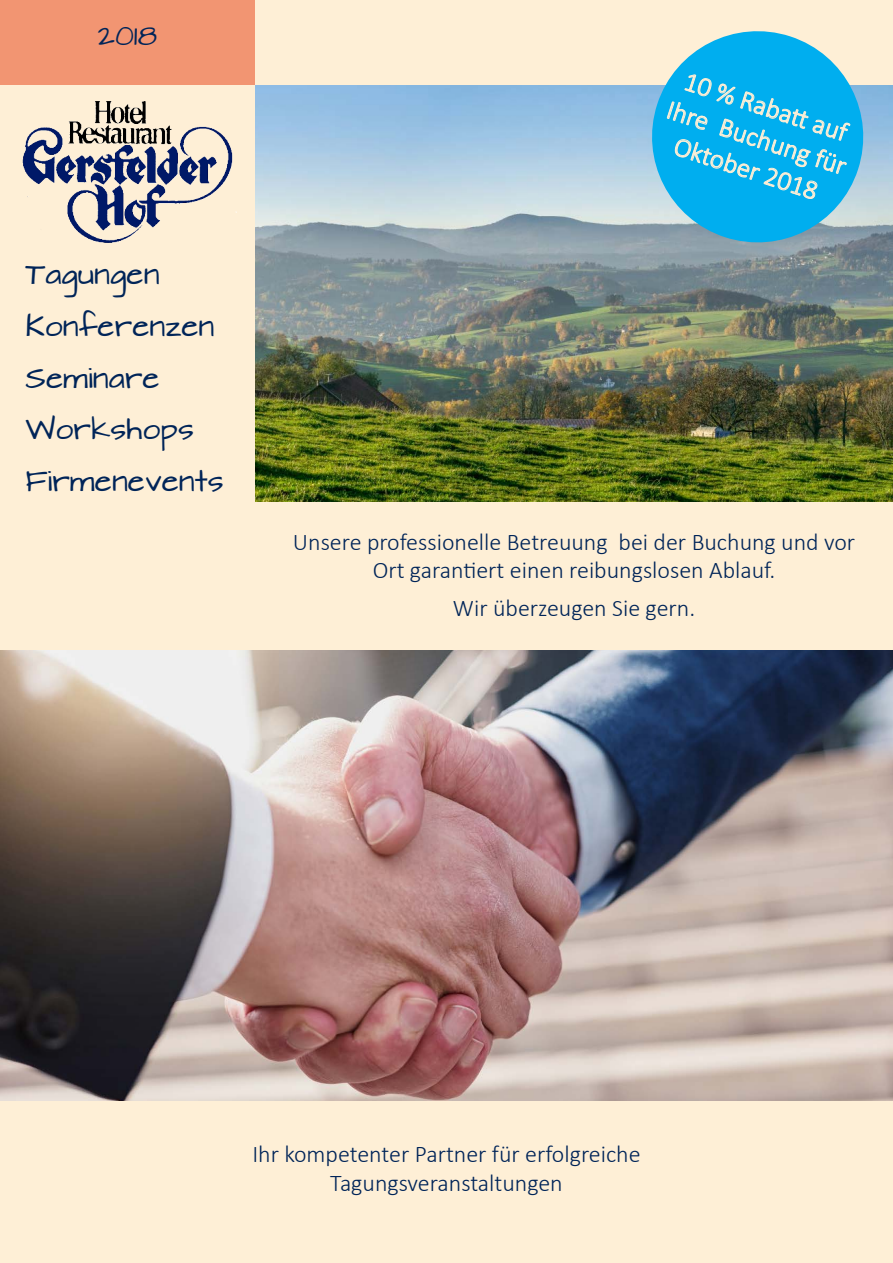
<style>
.page{position:relative;width:893px;height:1263px;background:#fff}
.page>*{position:absolute;margin:0;border:0;box-sizing:border-box;transform-origin:0 0}
.t1{font:300 27px/32.4px "Calibri";color:#feefd6;text-align:center}
.t2{font:25.5px "Architects Daughter";color:#002458}
.t3{font:300 24px/28.8px "Calibri";color:#002458;text-align:center}
.t4{font:24px "Architects Daughter";color:#002458}
</style>
<div class="page">
<div style="left:0;top:0;width:255px;height:85px;background:#f29572"></div>
<div style="left:0;top:85px;width:255px;height:1178px;background:#feefd6"></div>
<div style="left:255px;top:0;width:638px;height:85px;background:#feefd6"></div>
<img style="left:22px;top:101px;width:215px;height:141px">
<img style="left:255px;top:85px;width:638px;height:417px">
<div style="left:255px;top:502px;width:638px;height:149px;background:#feefd6"></div>
<img style="left:0;top:651px;width:893px;height:450px">
<div style="left:0;top:1101px;width:893px;height:162px;background:#feefd6"></div>
<svg style="left:639px;top:31px;width:237px;height:224px"></svg>
<svg style="left:667px;top:74px;width:183px;height:125px"></svg>
<p class="t4" style="left:98px;top:22px;width:61px">2018</p>
<p class="t2" style="left:26px;top:260px;width:136px">Tagungen</p>
<p class="t2" style="left:26px;top:312px;width:191px">Konferenzen</p>
<p class="t2" style="left:26px;top:364px;width:136px">Seminare</p>
<p class="t2" style="left:26px;top:416px;width:170px">Workshops</p>
<p class="t2" style="left:26px;top:468px;width:200px">Firmenevents</p>
<p class="t1" style="left:683px;top:62px;width:189px;rotate:18deg">10 % Rabatt auf<br>Ihre Buchung für<br>Oktober 2018</p>
<p class="t3" style="left:293px;top:527px;width:564px">Unsere professionelle Betreuung bei der Buchung und vor<br>Ort garantiert einen reibungslosen Ablauf.</p>
<p class="t3" style="left:453px;top:593px;width:244px">Wir überzeugen Sie gern.</p>
<p class="t3" style="left:252px;top:1139px;width:390px">Ihr kompetenter Partner für erfolgreiche</p>
<p class="t3" style="left:330px;top:1168px;width:234px">Tagungsveranstaltungen</p>
</div>
